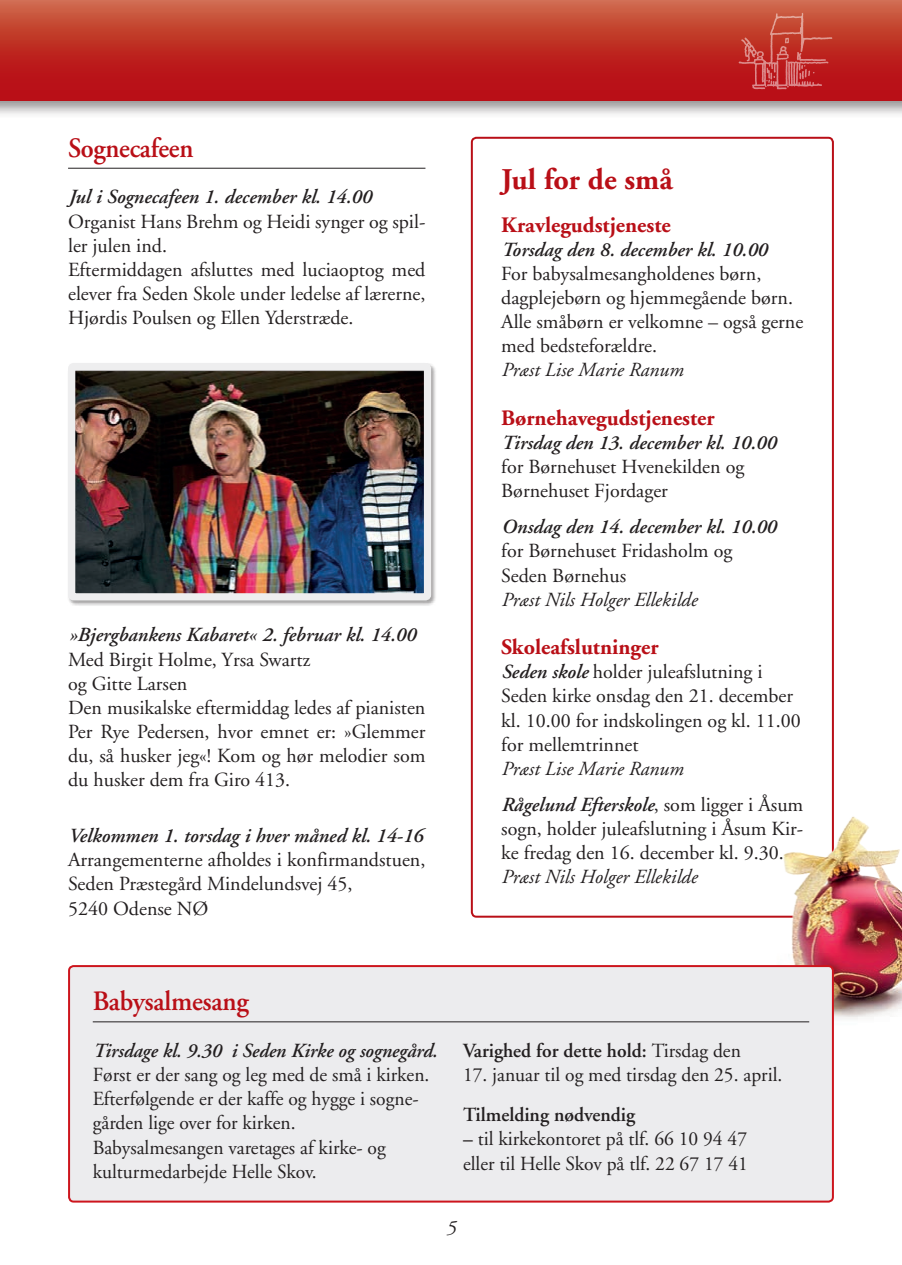
<style>
.page{position:relative;width:902px;height:1265px;background:#fff}
.page>*{position:absolute;margin:0;border:0;box-sizing:border-box;transform-origin:0 0}
.t1{font:700 30px "Adobe Garamond";color:#b90f17}
.t2{font:600 28px "Adobe Garamond";letter-spacing:-.01em;color:#b90f17;scale:.95 1}
.t3{font:600 28px "Adobe Garamond";letter-spacing:-.01em;color:#b90f17;scale:.94 1}
.t4{font:700 22px "Adobe Garamond";color:#b90f17}
.t5{font:20px/24px "Adobe Garamond";color:#231f20}
.t6{font:italic 600 20px "Adobe Garamond";color:#231f20}
.t7{font:italic 20px/36.2px "Adobe Garamond";color:#231f20}
.t8{font:600 20px "Adobe Garamond";color:#231f20}
.s1{font-weight:600;font-style:italic}
.s2{font-weight:600}
.s3{font-style:normal}
.s4{font-weight:400}
</style>
<div class="page">
<div style="left:0;top:0;width:901px;height:119px;background:#231f20;opacity:.5"></div>
<svg style="left:0;top:0;width:901px;height:101px"></svg>
<img style="left:726px;top:3px;width:124px;height:95px">
<hr style="left:68px;top:168px;width:357px;height:1px;background:#231f20">
<div style="left:471px;top:137px;width:362px;height:780px;border:2px solid #b90f17;border-radius:5px"></div>
<img style="left:713px;top:785px;width:188px;height:274px">
<div style="left:69px;top:966px;width:763px;height:235px;background:#ececee;border-radius:5px"></div>
<hr style="left:93px;top:1021px;width:716px;height:1px;background:#231f20">
<div style="left:68px;top:965px;width:765px;height:237px;border:2px solid #cd151d;border-radius:5px"></div>
<div style="left:67px;top:362px;width:369px;height:244px;background:#231f20;opacity:.4"></div>
<img style="left:76px;top:371px;width:347px;height:221px">
<div style="left:68px;top:363px;width:363px;height:237px;border:7px solid #eeeeef;border-radius:2px"></div>
<h2 class="t3" style="left:68px;top:132px;width:135px">Sognecafeen</h2>
<p class="t6" style="left:68px;top:186px;width:305px">Jul i Sognecafeen 1. december kl. 14.00</p>
<p class="t5" style="left:68px;top:209px;width:359px">Organist Hans Brehm og Heidi synger og spil&shy;ler julen ind.<br>Eftermiddagen afsluttes med luciaoptog med elever fra Seden Skole under ledelse af lærerne, Hjørdis Poulsen og Ellen Yderstræde.</p>
<p class="t6" style="left:68px;top:624px;width:349px">»Bjergbankens Kabaret« 2. februar kl. 14.00</p>
<p class="t5" style="left:68px;top:647px;width:359px">Med Birgit Holme, Yrsa Swartz<br>og Gitte Larsen<br>Den musikalske eftermiddag ledes af pianisten Per Rye Pedersen, hvor emnet er: »Glemmer du, så husker jeg«! Kom og hør melodier som du husker dem fra Giro 413.</p>
<p class="t6" style="left:68px;top:824px;width:356px">Velkommen 1. torsdag i hver måned kl. 14-16</p>
<p class="t5" style="left:68px;top:848px;width:359px">Arrangementerne afholdes i konfirmandstuen,<br>Seden Præstegård Mindelundsvej 45,<br>5240 Odense NØ</p>
<h1 class="t1" style="left:501px;top:163px;width:173px">Jul for de små</h1>
<p class="t4" style="left:501px;top:213px;width:171px">Kravlegudstjeneste</p>
<p class="t6" style="left:501px;top:238px;width:267px">Torsdag den 8. december kl. 10.00</p>
<p class="t5" style="left:501px;top:262px;width:303px">For babysalmesangholdenes børn, dagplejebørn og hjemmegående børn.<br>Alle småbørn er velkomne – også gerne med bedsteforældre.</p>
<p class="t7" style="left:501px;top:352px;width:183px">Præst Lise Marie Ranum</p>
<p class="t4" style="left:501px;top:406px;width:215px">Børnehavegudstjenester</p>
<p class="t6" style="left:501px;top:431px;width:276px">Tirsdag den 13. december kl. 10.00</p>
<p class="t5" style="left:501px;top:455px;width:245px">for Børnehuset Hvenekilden og<br>Børnehuset Fjordager</p>
<p class="t6" style="left:501px;top:516px;width:276px">Onsdag den 14. december kl. 10.00</p>
<p class="t5" style="left:501px;top:539px;width:232px">for Børnehuset Fridasholm og<br>Seden Børnehus</p>
<p class="t7" style="left:501px;top:582px;width:197px">Præst Nils Holger Ellekilde</p>
<p class="t4" style="left:501px;top:635px;width:159px">Skoleafslutninger</p>
<p class="t5" style="left:501px;top:660px;width:301px"><span class="s1">Seden skole</span> holder juleafslutning i<br>Seden kirke onsdag den 21. december kl. 10.00 for indskolingen og kl. 11.00 for mellemtrinnet</p>
<p class="t7" style="left:501px;top:751px;width:303px">Præst Lise Marie Ranum<br><span class="s2">Rågelund Efterskole</span><span class="s3">, som ligger i Åsum</span></p>
<p class="t5" style="left:501px;top:817px;width:303px">sogn, holder juleafslutning i Åsum Kir&shy;ke fredag den 16. december kl. 9.30.</p>
<p class="t7" style="left:501px;top:859px;width:197px">Præst Nils Holger Ellekilde</p>
<h2 class="t2" style="left:93px;top:985px;width:166px">Babysalmesang</h2>
<p class="t6" style="left:93px;top:1039px;width:346px">Tirsdage kl. 9.30 i Seden Kirke og sognegård.</p>
<p class="t5" style="left:93px;top:1063px;width:338px">Først er der sang og leg med de små i kirken.<br>Efterfølgende er der kaffe og hygge i sogne&shy;gården lige over for kirken.<br>Babysalmesangen varetages af kirke- og kulturmedarbejde Helle Skov.</p>
<p class="t8" style="left:463px;top:1039px;width:279px">Varighed for dette hold: <span class="s4">Tirsdag den</span></p>
<p class="t5" style="left:463px;top:1063px;width:321px">17. januar til og med tirsdag den 25. april.</p>
<p class="t8" style="left:463px;top:1103px;width:174px">Tilmelding nødvendig</p>
<p class="t5" style="left:463px;top:1127px;width:286px"><span class="s2">–</span> til kirkekontoret på tlf. 66 10 94 47 eller til Helle Skov på tlf. 22 67 17 41</p>
<p class="t7" style="left:446px;top:1209px;width:11px">5</p>
</div>
